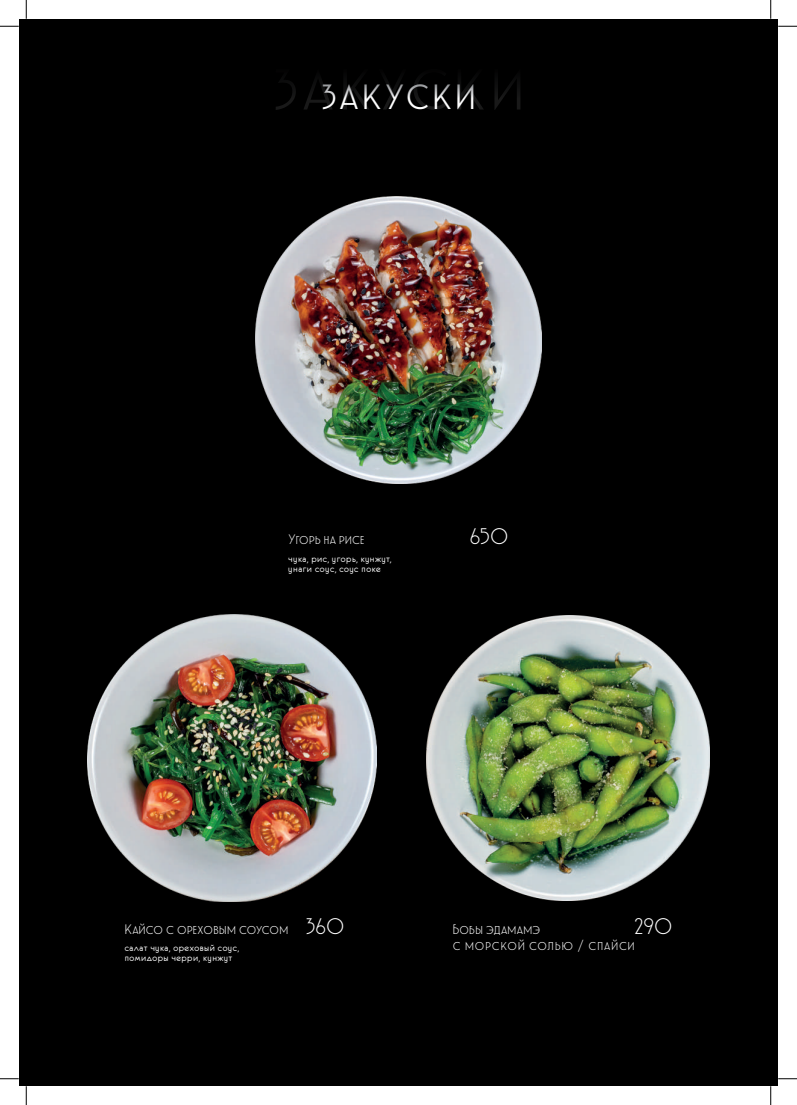
<style>
.page{position:relative;width:797px;height:1105px;background:#fff}
.page>*{position:absolute;margin:0;border:0;box-sizing:border-box;transform-origin:0 0}
.t1{font:500 57.5px "Waverly CF";letter-spacing:.1em;color:#fff}
.t2{font:500 35px "Waverly CF";letter-spacing:.105em;color:#fff}
.t3{font:300 22.5px "Waverly CF";color:#fff}
.t4{font:300 13.75px "Waverly CF";letter-spacing:.025em;color:#fff}
.t5{font:300 13.75px "Waverly CF";letter-spacing:.07em;color:#fff}
.t6{font:10px/10px "Eurofurenceregular";letter-spacing:.055em;color:#fff}
.s1{font-size:22.5px}
</style>
<div class="page">
<div style="left:19px;top:19px;width:758px;height:1067px;background:#000"></div>
<img style="left:426px;top:615px;width:283px;height:285px">
<img style="left:88px;top:614px;width:288px;height:287px">
<img style="left:255px;top:196px;width:287px;height:287px">
<svg style="left:0;top:25px;width:19px;height:2px"></svg>
<svg style="left:778px;top:25px;width:19px;height:2px"></svg>
<svg style="left:0;top:1078px;width:19px;height:1px"></svg>
<svg style="left:778px;top:1078px;width:19px;height:1px"></svg>
<svg style="left:25px;top:0;width:2px;height:19px"></svg>
<svg style="left:25px;top:1086px;width:2px;height:19px"></svg>
<svg style="left:770px;top:0;width:1px;height:19px"></svg>
<svg style="left:770px;top:1086px;width:1px;height:19px"></svg>
<h1 class="t1" style="left:273px;top:51px;width:252px">ЗАКУСКИ</h1>
<h2 class="t2" style="left:321px;top:73px;width:155px">ЗАКУСКИ</h2>
<h3 class="t4" style="left:288px;top:530px;width:77px">Угорь на рисе</h3>
<h3 class="t3" style="left:470px;top:521px;width:40px">650</h3>
<p class="t6" style="left:288px;top:554px;width:104px">чука, рис, угорь, кунжут, унаги соус, соус поке</p>
<h3 class="t4" style="left:125px;top:919px;width:221px">Кайсо с ореховым соусом <span class="s1">360</span></h3>
<p class="t6" style="left:125px;top:943px;width:116px">салат чука, ореховый соус, помидоры черри, кунжут</p>
<h3 class="t4" style="left:452px;top:919px;width:89px">Бобы эдамамэ</h3>
<h3 class="t3" style="left:634px;top:910px;width:39px">290</h3>
<h3 class="t5" style="left:452px;top:936px;width:183px">с морской солью / спайси</h3>
</div>
